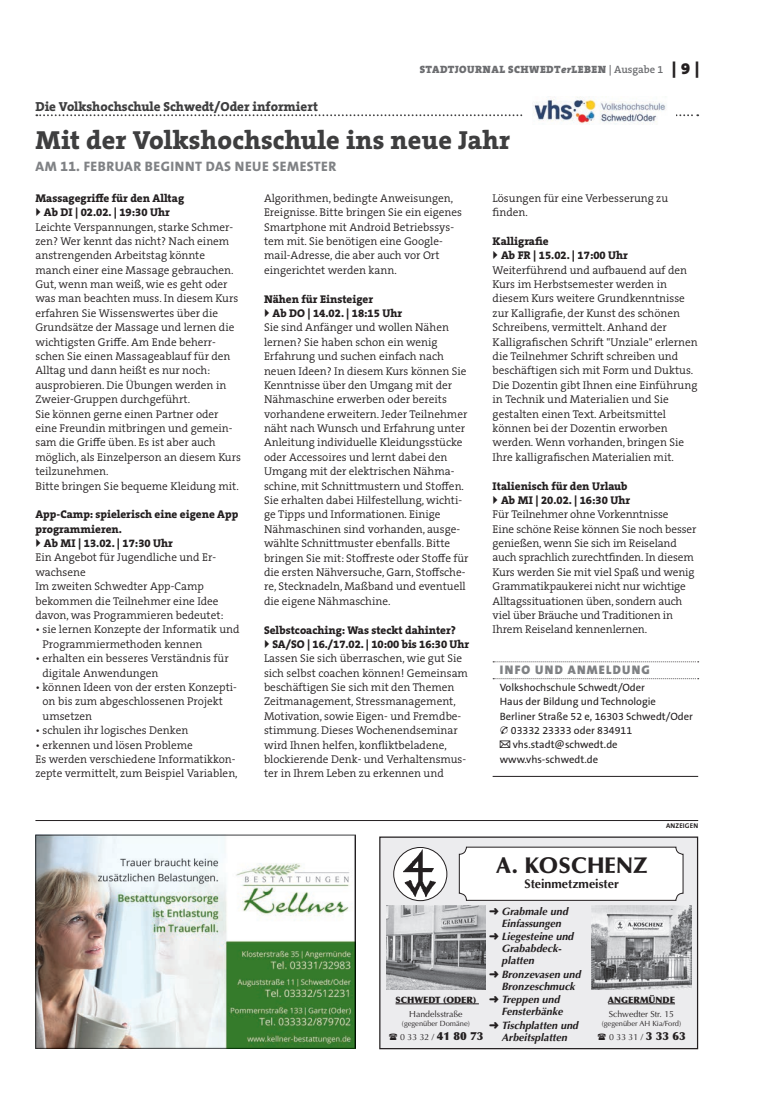
<style>
.page{position:relative;width:762px;height:1117px;background:#fff}
.page>*{position:absolute;margin:0;border:0;box-sizing:border-box;transform-origin:0 0}
.t1{font:800 26.25px "The Serif B W8";letter-spacing:.01em;color:#3e3e3f}
.t2{font:900 22.5px "Optima";color:#231f20}
.t3{font:800 13.75px "The Sans B W8";letter-spacing:.035em;color:#808285}
.t4{font:800 13.12px "The Serif B W8";color:#3e3e3f}
.t5{font:900 12.5px "The Sans B W9";letter-spacing:.095em;color:#808285}
.t6{font:700 12.5px "Optima";color:#231f20}
.t7{font:300 11.25px/14.4px "The Serif B W4";color:#231f20}
.t8{font:800 11.25px/14.4px "The Serif B W8";color:#231f20}
.t9{font:10.62px "The Sans B W5 Plain";color:#231f20}
.t10{font:italic 700 10.62px/11.9px "Optima";color:#231f20;text-align:center}
.t11{font:900 10.62px "The Serif B W9";letter-spacing:.045em;color:#6c6d70}
.t12{font:8.75px "Optima";color:#231f20}
.t13{font:900 8.75px "Optima";color:#231f20}
.t14{font:7.5px "Optima";color:#231f20}
.t15{font:700 6.88px "The Sans B W7";letter-spacing:.025em;color:#231f20}
.s1{font-style:italic}
.s2{font-family:"The Serif B W6";font-weight:600}
.s3{font-size:16.25px;color:#231f20}
.s4{font-weight:900;font-size:11.25px}
</style>
<div class="page">
<svg style="left:36px;top:114px;width:662px;height:2px"></svg>
<div style="left:523px;top:96px;width:153px;height:28px;background:#fff"></div>
<img style="left:533px;top:96px;width:134px;height:28px">
<svg style="left:493px;top:661px;width:206px;height:1px"></svg>
<svg style="left:493px;top:678px;width:206px;height:1px"></svg>
<hr style="left:493px;top:775px;width:205px;height:1px;background:#231f20">
<div style="left:380px;top:837px;width:317px;height:211px;background:#ececee"></div>
<div style="left:379px;top:836px;width:319px;height:212px;border:1px solid #231f20"></div>
<div style="left:394px;top:847px;width:53px;height:53px;background:#fff;border-radius:50%"></div>
<img style="left:403px;top:849px;width:34px;height:48px">
<div style="left:393px;top:847px;width:54px;height:53px;border:1px solid #231f20;border-radius:50%"></div>
<div style="left:459px;top:847px;width:224px;height:53px;background:#fff;border-radius:7px"></div>
<div style="left:459px;top:846px;width:224px;height:54px;border:1px solid #231f20;border-radius:7px"></div>
<hr style="left:608px;top:1003px;width:67px;height:1px;background:#231f20">
<hr style="left:395px;top:1003px;width:84px;height:1px;background:#231f20">
<img style="left:592px;top:905px;width:99px;height:84px">
<img style="left:386px;top:905px;width:99px;height:84px">
<img style="left:35px;top:834px;width:320px;height:213px">
<hr style="left:35px;top:820px;width:663px;height:1px;background:#231f20">
<p class="t11" style="left:420px;top:63px;width:281px">STADTJOURNAL SCHWEDT<span class="s1">er</span>LEBEN <span class="s2">| Ausgabe 1</span> <span class="s3">| 9 |</span></p>
<p class="t4" style="left:35px;top:97px;width:284px">Die Volkshochschule Schwedt/Oder informiert</p>
<h1 class="t1" style="left:35px;top:123px;width:476px">Mit der Volkshochschule ins neue Jahr</h1>
<p class="t3" style="left:36px;top:157px;width:302px">AM 11. FEBRUAR BEGINNT DAS NEUE SEMESTER</p>
<p class="t8" style="left:35px;top:191px;width:150px;text-align:center">Massagegriffe für den Alltag<br>Ab DI | 02.02. | 19:30 Uhr</p>
<p class="t7" style="left:35px;top:219px;width:207px">Leichte Verspannungen, starke Schmer&shy;zen? Wer kennt das nicht? Nach einem anstrengenden Arbeitstag könnte manch einer eine Massage gebrauchen.<br>Gut, wenn man weiß, wie es geht oder was man beachten muss. In diesem Kurs erfahren Sie Wissenswertes über die Grundsätze der Massage und lernen die wichtigsten Griffe. Am Ende beherr&shy;schen Sie einen Massageablauf für den Alltag und dann heißt es nur noch: ausprobieren. Die Übungen werden in Zweier-Gruppen durchgeführt.<br>Sie können gerne einen Partner oder eine Freundin mitbringen und gemein&shy;sam die Griffe üben. Es ist aber auch möglich, als Einzelperson an diesem Kurs teilzunehmen.<br>Bitte bringen Sie bequeme Kleidung mit.</p>
<p class="t8" style="left:35px;top:507px;width:204px">App-Camp: spielerisch eine eigene App</p>
<p class="t8" style="left:35px;top:521px;width:88px">programmieren.</p>
<p class="t8" style="left:44px;top:536px;width:131px">Ab MI | 13.02. | 17:30 Uhr</p>
<p class="t7" style="left:35px;top:550px;width:190px">Ein Angebot für Jugendliche und Er&shy;wachsene<br>Im zweiten Schwedter App-Camp bekommen die Teilnehmer eine Idee davon, was Programmieren bedeutet:</p>
<p class="t7" style="left:43px;top:622px;width:199px;text-indent:-7px">• sie lernen Konzepte der Informatik und<br>Programmiermethoden kennen</p>
<p class="t7" style="left:43px;top:651px;width:188px;text-indent:-7px">• erhalten ein besseres Verständnis für digitale Anwendungen</p>
<p class="t7" style="left:43px;top:680px;width:196px;text-indent:-7px">• können Ideen von der ersten Konzepti&shy;on bis zum abgeschlossenen Projekt umsetzen</p>
<p class="t7" style="left:35px;top:723px;width:154px">• schulen ihr logisches Denken</p>
<p class="t7" style="left:35px;top:737px;width:204px">• erkennen und lösen Probleme<br>Es werden verschiedene Informatikkon&shy;zepte vermittelt, zum Beispiel Variablen,</p>
<p class="t7" style="left:493px;top:191px;width:177px">Lösungen für eine Verbesserung zu finden.</p>
<p class="t8" style="left:501px;top:234px;width:128px;text-indent:-8px">Kalligrafie<br>Ab FR | 15.02. | 17:00 Uhr</p>
<p class="t7" style="left:493px;top:263px;width:207px">Weiterführend und aufbauend auf den Kurs im Herbstsemester werden in diesem Kurs weitere Grundkenntnisse zur Kalligrafie, der Kunst des schönen Schreibens, vermittelt. Anhand der Kalligrafischen Schrift "Unziale" erlernen die Teilnehmer Schrift schreiben und beschäftigen sich mit Form und Duktus.<br>Die Dozentin gibt Ihnen eine Einführung in Technik und Materialien und Sie gestalten einen Text. Arbeitsmittel können bei der Dozentin erworben werden. Wenn vorhanden, bringen Sie Ihre kalligrafischen Materialien mit.</p>
<p class="t8" style="left:493px;top:478px;width:139px;text-align:right">Italienisch für den Urlaub<br>Ab MI | 20.02. | 16:30 Uhr</p>
<p class="t7" style="left:493px;top:507px;width:205px">Für Teilnehmer ohne Vorkenntnisse<br>Eine schöne Reise können Sie noch besser genießen, wenn Sie sich im Reiseland auch sprachlich zurechtfinden. In diesem Kurs werden Sie mit viel Spaß und wenig Grammatikpaukerei nicht nur wichtige Alltagssituationen üben, sondern auch viel über Bräuche und Traditionen in Ihrem Reiseland kennenlernen.</p>
<p class="t5" style="left:500px;top:661px;width:151px">INFO UND ANMELDUNG</p>
<p class="t9" style="left:500px;top:680px;width:147px">Volkshochschule Schwedt/Oder</p>
<p class="t9" style="left:500px;top:694px;width:158px">Haus der Bildung und Technologie</p>
<p class="t9" style="left:500px;top:709px;width:195px">Berliner Straße 52 e, 16303 Schwedt/Oder</p>
<p class="t9" style="left:511px;top:723px;width:123px">03332 23333 oder 834911</p>
<p class="t9" style="left:513px;top:737px;width:106px">vhs.stadt@schwedt.de</p>
<p class="t9" style="left:500px;top:752px;width:100px">www.vhs-schwedt.de</p>
<p class="t7" style="left:264px;top:191px;width:199px">Algorithmen, bedingte Anweisungen, Ereignisse. Bitte bringen Sie ein eigenes Smartphone mit Android Betriebssys&shy;tem mit. Sie benötigen eine Google&shy;mail-Adresse, die aber auch vor Ort eingerichtet werden kann.</p>
<p class="t8" style="left:272px;top:291px;width:131px;text-indent:-8px">Nähen für Einsteiger<br>Ab DO | 14.02. | 18:15 Uhr</p>
<p class="t7" style="left:264px;top:320px;width:206px">Sie sind Anfänger und wollen Nähen lernen? Sie haben schon ein wenig Erfahrung und suchen einfach nach neuen Ideen? In diesem Kurs können Sie Kenntnisse über den Umgang mit der Nähmaschine erwerben oder bereits vorhandene erweitern. Jeder Teilnehmer näht nach Wunsch und Erfahrung unter Anleitung individuelle Kleidungsstücke oder Accessoires und lernt dabei den Umgang mit der elektrischen Nähma&shy;schine, mit Schnittmustern und Stoffen.<br>Sie erhalten dabei Hilfestellung, wichti&shy;ge Tipps und Informationen. Einige Nähmaschinen sind vorhanden, ausge&shy;wählte Schnittmuster ebenfalls. Bitte bringen Sie mit: Stoffreste oder Stoffe für die ersten Nähversuche, Garn, Stoffsche&shy;re, Stecknadeln, Maßband und eventuell die eigene Nähmaschine.</p>
<p class="t8" style="left:272px;top:622px;width:198px;text-indent:-8px">Selbstcoaching: Was steckt dahinter?<br>SA/SO | 16./17.02. | 10:00 bis 16:30 Uhr</p>
<p class="t7" style="left:264px;top:651px;width:205px">Lassen Sie sich überraschen, wie gut Sie sich selbst coachen können! Gemeinsam beschäftigen Sie sich mit den Themen Zeitmanagement, Stressmanagement, Motivation, sowie Eigen- und Fremdbe&shy;stimmung. Dieses Wochenendseminar wird Ihnen helfen, konfliktbeladene, blockierende Denk- und Verhaltensmus&shy;ter in Ihrem Leben zu erkennen und</p>
<p class="t15" style="left:666px;top:821px;width:34px">ANZEIGEN</p>
<h2 class="t2" style="left:496px;top:851px;width:152px">A. KOSCHENZ</h2>
<p class="t6" style="left:524px;top:875px;width:96px">Steinmetzmeister</p>
<p class="t10" style="left:489px;top:905px;width:80px">➜ Grabmale und<br>Einfassungen</p>
<p class="t10" style="left:501px;top:930px;width:74px;text-align:left;text-indent:-12px">➜ Liegesteine und<br>Grababdeck&shy;platten</p>
<p class="t10" style="left:501px;top:968px;width:81px;text-align:left;text-indent:-12px">➜ Bronzevasen und<br>Bronzeschmuck</p>
<p class="t10" style="left:489px;top:993px;width:75px;text-align:right">➜ Treppen und<br>Fensterbänke</p>
<p class="t10" style="left:489px;top:1019px;width:91px">➜ Tischplatten und<br>Arbeitsplatten</p>
<p class="t13" style="left:608px;top:994px;width:69px">ANGERMÜNDE</p>
<p class="t12" style="left:609px;top:1008px;width:67px">Schwedter Str. 15</p>
<p class="t14" style="left:602px;top:1018px;width:81px">(gegenüber AH Kia/Ford)</p>
<p class="t12" style="left:609px;top:1031px;width:78px">0 33 31 / <span class="s4">3 33 63</span></p>
<p class="t13" style="left:395px;top:994px;width:82px">SCHWEDT (ODER)</p>
<p class="t12" style="left:409px;top:1008px;width:55px">Handelsstraße</p>
<p class="t14" style="left:402px;top:1018px;width:69px">(gegenüber Domäne)</p>
<p class="t12" style="left:400px;top:1031px;width:85px">0 33 32 / <span class="s4">41 80 73</span></p>
</div>
